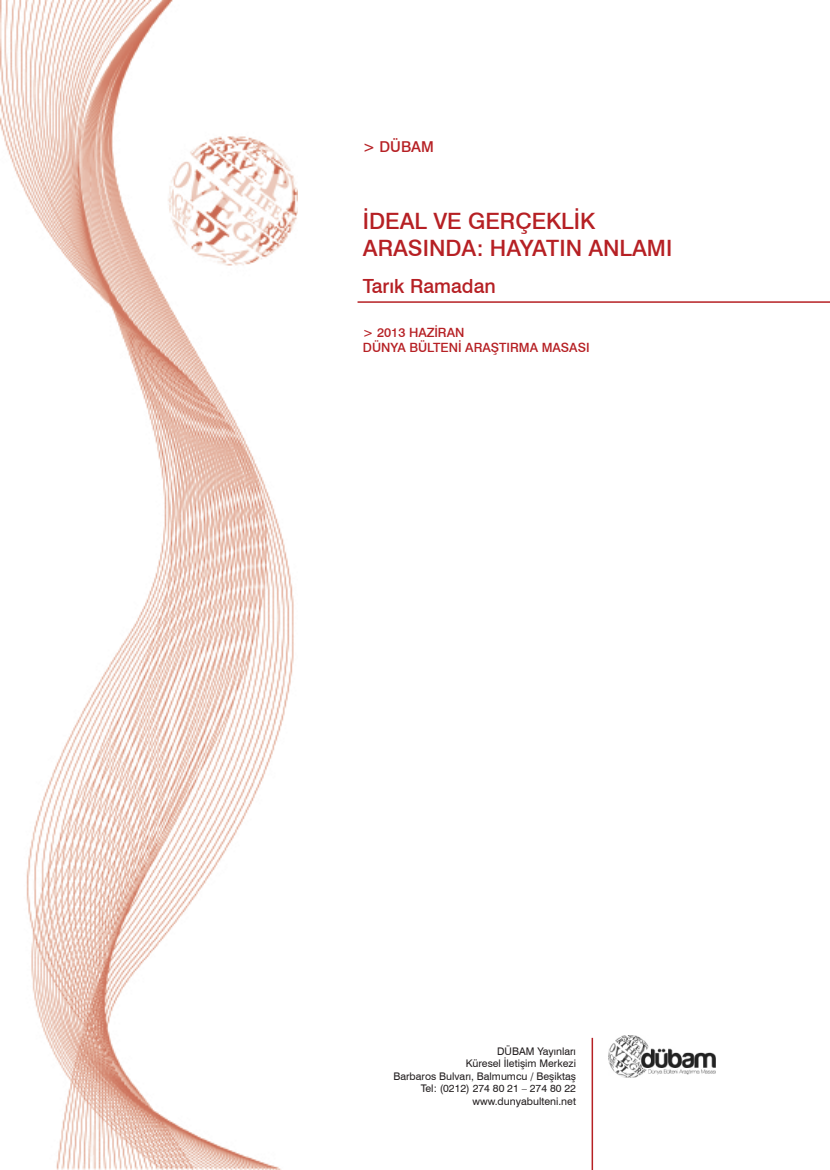
<style>
.page{position:relative;width:830px;height:1170px;background:#fff}
.page>*{position:absolute;margin:0;border:0;box-sizing:border-box;transform-origin:0 0}
.t1{font:500 22.5px "Swiss 721 BT";color:#b62024}
.t2{font:500 19.5px "Swiss 721 BT";color:#b62024}
.t3{font:500 15px "Swiss 721 BT";color:#b62024}
.t4{font:500 12.75px "Swiss 721 BT";color:#b62024}
.t5{font:10.5px "Swiss 721 BT";color:#231f20}
</style>
<div class="page">
<img style="left:0;top:0;width:298px;height:1169px">
<hr style="left:357px;top:301px;width:472px;height:2px;background:#b62024">
<hr style="left:591px;top:1037px;width:1px;height:132px;background:#b62024">
<img style="left:608px;top:1035px;width:107px;height:42px">
<p class="t3" style="left:362px;top:138px;width:72px">&gt; DÜBAM</p>
<p class="t1" style="left:362px;top:208px;width:233px">İDEAL VE GERÇEKLİK</p>
<p class="t1" style="left:362px;top:235px;width:311px">ARASINDA: HAYATIN ANLAMI</p>
<p class="t2" style="left:362px;top:274px;width:134px">Tarık Ramadan</p>
<p class="t4" style="left:362px;top:324px;width:103px">&gt; 2013 HAZİRAN</p>
<p class="t4" style="left:362px;top:339px;width:228px">DÜNYA BÜLTENİ ARAŞTIRMA MASASI</p>
<p class="t5" style="left:497px;top:1044px;width:80px">DÜBAM Yayınları</p>
<p class="t5" style="left:465px;top:1056px;width:112px">Küresel İletişim Merkezi</p>
<p class="t5" style="left:393px;top:1069px;width:184px">Barbaros Bulvarı, Balmumcu / Beşiktaş</p>
<p class="t5" style="left:420px;top:1082px;width:157px">Tel: (0212) 274 80 21 – 274 80 22</p>
<p class="t5" style="left:472px;top:1094px;width:105px">www.dunyabulteni.net</p>
</div>
